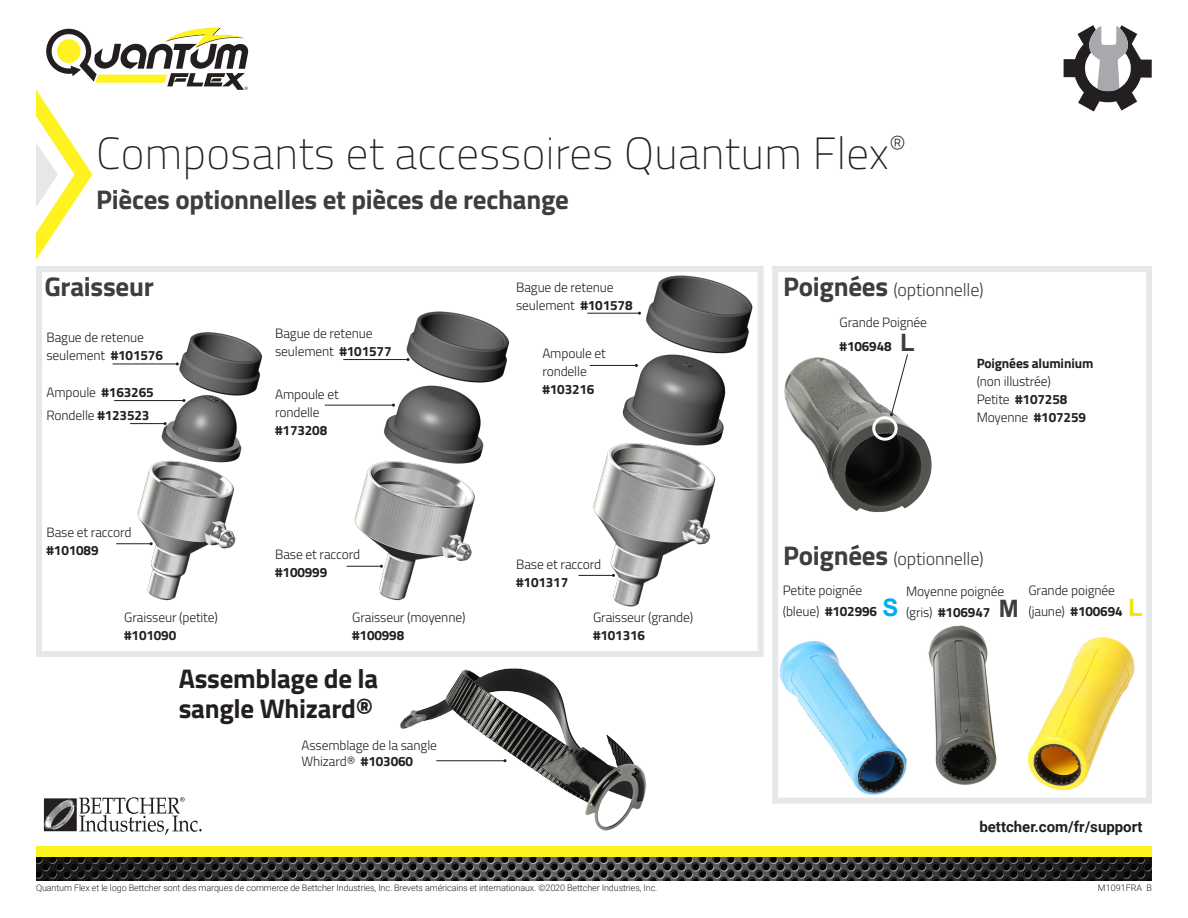
<style>
.page{position:relative;width:1188px;height:918px;background:#fff}
.page>*{position:absolute;margin:0;border:0;box-sizing:border-box;transform-origin:0 0}
.Headline_2{font:100 45px "Titillium";letter-spacing:.01em;color:#231f20}
.Headline_2-2{font:700 27px "Titillium";letter-spacing:-.01em;color:#3e3e3f}
.Headline_2-3{font:700 27px/30px "Titillium";letter-spacing:-.01em;color:#231f20}
.Headline_2-4{font:300 18px "Titillium";letter-spacing:-.01em;color:#3e3e3f}
.t1{font:700 15px "Roboto";color:#231f20}
.Call-Out{font:300 13.5px/18px "Titillium";letter-spacing:-.01em;color:#231f20}
.Paragraph_Style_1{font:300 13.5px/24px "Titillium";letter-spacing:-.01em;color:#231f20}
.Headline_2-5{font:300 13.5px/16.5px "Titillium";letter-spacing:-.01em;color:#231f20}
.Paragraph_Style_1-2{font:700 13.5px "Titillium";letter-spacing:-.01em;color:#231f20}
.Call-Out-2{font:700 13.5px "Titillium";letter-spacing:-.01em;color:#231f20}
.t2{font:300 9px "Roboto";letter-spacing:-.01em;color:#231f20}
.s1{font-weight:700}
.s2{font-weight:700;font-size:27px}
.s3{font-family:"Arial";font-weight:700;font-size:24px;color:#3e3e3f}
.s4{font-family:"Arial";font-weight:700;font-size:24px;color:#00aeef}
.s5{font-weight:300}
.s6{font-family:"Arial";font-size:24px;color:#3e3e3f}
.s7{font-family:"Arial";font-weight:700;font-size:24px;color:#f3e401}
</style>
<div class="page">
<svg style="left:79px;top:797px;width:123px;height:38px"></svg>
<svg style="left:45px;top:800px;width:30px;height:30px"></svg>
<div style="left:43px;top:798px;width:34px;height:34px;border:1px solid #fefefe"></div>
<svg style="left:59px;top:800px;width:11px;height:5px"></svg>
<div style="left:36px;top:847px;width:1116px;height:12px;background:#fff221"></div>
<img style="left:36px;top:857px;width:1116px;height:24px">
<svg style="left:1064px;top:25px;width:88px;height:87px"></svg>
<svg style="left:36px;top:27px;width:212px;height:233px"></svg>
<img style="left:779px;top:625px;width:356px;height:170px">
<div style="left:36px;top:266px;width:728px;height:391px;border:6px solid #e6e7e9"></div>
<img style="left:137px;top:332px;width:126px;height:269px">
<img style="left:353px;top:311px;width:156px;height:290px">
<img style="left:593px;top:275px;width:160px;height:332px">
<hr style="left:116px;top:543px;width:35px;height:1px;background:#231f20">
<hr style="left:130px;top:423px;width:35px;height:1px;background:#231f20">
<hr style="left:114px;top:400px;width:70px;height:1px;background:#231f20">
<hr style="left:113px;top:364px;width:64px;height:1px;background:#231f20">
<hr style="left:346px;top:566px;width:35px;height:1px;background:#231f20">
<hr style="left:343px;top:359px;width:65px;height:1px;background:#231f20">
<hr style="left:325px;top:405px;width:68px;height:1px;background:#231f20">
<hr style="left:579px;top:575px;width:34px;height:1px;background:#231f20">
<hr style="left:587px;top:313px;width:52px;height:1px;background:#231f20">
<hr style="left:590px;top:365px;width:46px;height:1px;background:#231f20">
<img style="left:784px;top:357px;width:148px;height:155px">
<svg style="left:890px;top:354px;width:18px;height:62px"></svg>
<img style="left:400px;top:668px;width:246px;height:163px">
<hr style="left:436px;top:760px;width:69px;height:1px;background:#231f20">
<div style="left:872px;top:416px;width:26px;height:25px;border:3px solid #fff;border-radius:50%"></div>
<div style="left:772px;top:266px;width:380px;height:538px;border:6px solid #e6e7e9"></div>
<p class="Headline_2" style="left:96px;top:121px;width:811px">Composants et accessoires Quantum Flex<sup>®</sup></p>
<p class="Headline_2-2" style="left:96px;top:179px;width:474px">Pièces optionnelles et pièces de rechange</p>
<p class="Headline_2-2" style="left:44px;top:266px;width:111px">Graisseur</p>
<p class="Call-Out" style="left:46px;top:328px;width:118px">Bague de retenue seulement <span class="s1">#101576</span></p>
<p class="Call-Out" style="left:46px;top:383px;width:109px">Ampoule <span class="s1">#163265</span></p>
<p class="Call-Out" style="left:46px;top:406px;width:104px">Rondelle <span class="s1">#123523</span></p>
<p class="Call-Out" style="left:46px;top:523px;width:86px">Base et raccord <span class="s1">#101089</span></p>
<p class="Call-Out" style="left:275px;top:324px;width:118px">Bague de retenue seulement <span class="s1">#101577</span></p>
<p class="Call-Out" style="left:275px;top:384px;width:65px">Ampoule et rondelle</p>
<p class="Call-Out-2" style="left:275px;top:420px;width:54px">#173208</p>
<p class="Call-Out" style="left:275px;top:545px;width:86px">Base et raccord <span class="s1">#100999</span></p>
<p class="Call-Out" style="left:516px;top:277px;width:118px">Bague de retenue seulement <span class="s1">#101578</span></p>
<p class="Call-Out" style="left:542px;top:344px;width:65px">Ampoule et rondelle</p>
<p class="Call-Out-2" style="left:542px;top:379px;width:54px">#103216</p>
<p class="Call-Out" style="left:516px;top:554px;width:86px">Base et raccord <span class="s1">#101317</span></p>
<p class="Call-Out" style="left:124px;top:608px;width:95px">Graisseur (petite) <span class="s1">#101090</span></p>
<p class="Call-Out" style="left:352px;top:608px;width:115px">Graisseur (moyenne) <span class="s1">#100998</span></p>
<p class="Call-Out" style="left:593px;top:608px;width:102px">Graisseur (grande) <span class="s1">#101316</span></p>
<p class="Headline_2-3" style="left:179px;top:662px;width:201px">Assemblage de la sangle Whizard®</p>
<p class="Headline_2-5" style="left:302px;top:736px;width:137px">Assemblage de la sangle<br>Whizard® <span class="s1">#103060</span></p>
<p class="Headline_2-4" style="left:783px;top:277px;width:202px"><span class="s2">Poignées</span> (optionnelle)</p>
<p class="Paragraph_Style_1" style="left:840px;top:309px;width:89px">Grande Poignée <span class="s1">#106948</span> <span class="s3">L</span></p>
<p class="Paragraph_Style_1-2" style="left:977px;top:353px;width:118px">Poignées aluminium</p>
<p class="Paragraph_Style_1" style="left:977px;top:372px;width:92px;line-height:18px">(non illustrée)<br>Petite <span class="s1">#107258</span></p>
<p class="Call-Out" style="left:977px;top:408px;width:111px">Moyenne <span class="s1">#107259</span></p>
<p class="Headline_2-4" style="left:783px;top:546px;width:202px"><span class="s2">Poignées</span> (optionnelle)</p>
<p class="Paragraph_Style_1" style="left:783px;top:577px;width:81px">Petite poignée</p>
<p class="Paragraph_Style_1" style="left:783px;top:598px;width:117px">(bleue) <span class="s1">#102996</span> <span class="s4">S</span></p>
<p class="Paragraph_Style_1" style="left:906px;top:578px;width:100px">Moyenne poignée</p>
<p class="Paragraph_Style_1-2" style="left:906px;top:602px;width:114px"><span class="s5">(gris)</span> #106947 <span class="s6">M</span></p>
<p class="Paragraph_Style_1" style="left:1028px;top:577px;width:88px">Grande poignée</p>
<p class="Paragraph_Style_1" style="left:1028px;top:598px;width:116px">(jaune) <span class="s1">#100694</span> <span class="s7">L</span></p>
<p class="t1" style="left:979px;top:816px;width:165px">bettcher.com/fr/support</p>
<p class="t2" style="left:36px;top:881px;width:623px">Quantum Flex et le logo Bettcher sont des marques de commerce de Bettcher Industries, Inc. Brevets américains et internationaux. ©2020 Bettcher Industries, Inc.</p>
<p class="t2" style="left:1098px;top:881px;width:56px">M1091FRA B</p>
</div>
